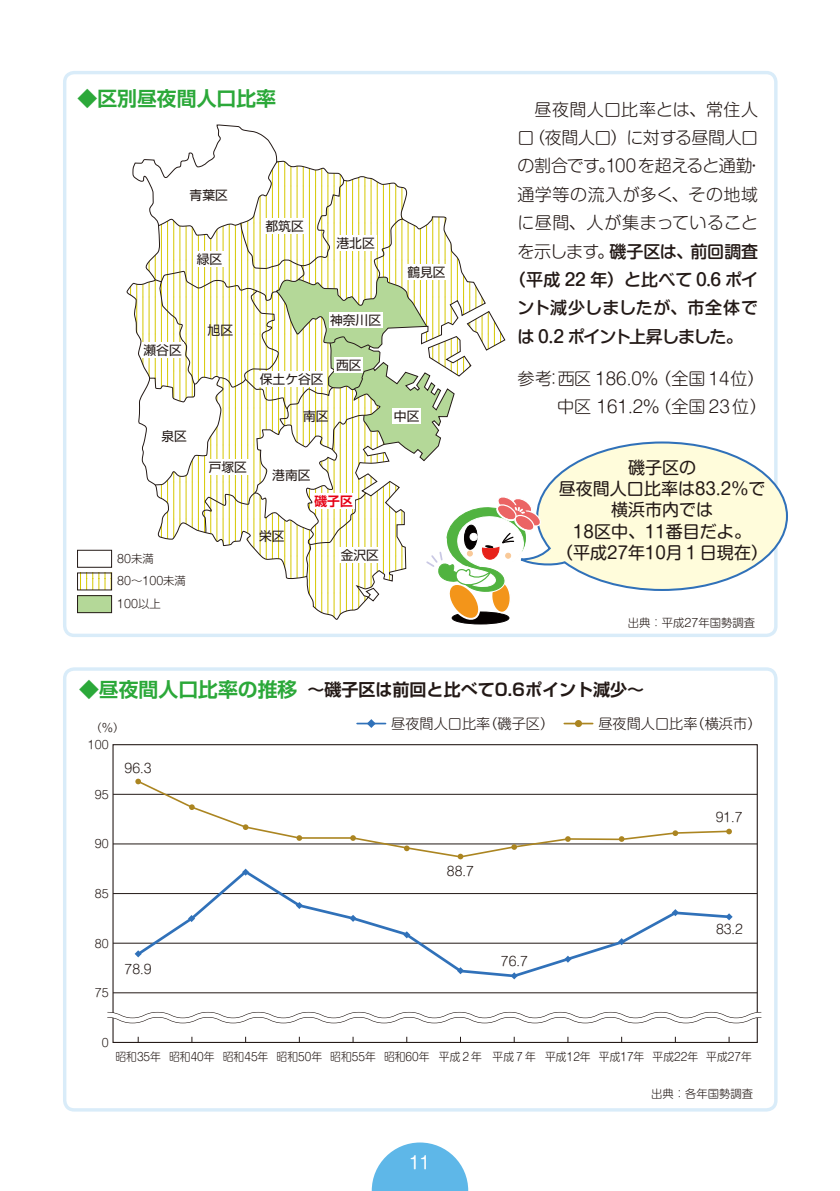
<style>
.page{position:relative;width:840px;height:1191px;background:#fff}
.page>*{position:absolute;margin:0;border:0;box-sizing:border-box;transform-origin:0 0}
.t1{font:700 19.8px "Shin Go Pro De";color:#2ba839}
.t2{font:300 17px/28.4px "Shin M Go Pr 6";color:#231916;text-align:right}
.t3{font:17px/21.2px "Shin M Go Pro";color:#231916;text-align:center}
.t4{font:700 17px "Shin Go Pro De";color:#231916}
.t5{font:500 17px "Shin M Go Pr 6";letter-spacing:-.01em;color:#231916}
.t6{font:300 17px "Shin M Go Pr 6";letter-spacing:-.025em;color:#231916}
.t7{font:500 17px "Shin M Go Pr 6";letter-spacing:-.08em;color:#231916}
.t8{font:300 17px "Shin M Go Pr 6";letter-spacing:.02em;color:#231916}
.t9{font:300 17px "Shin M Go Pr 6";letter-spacing:.025em;color:#231916}
.t10{font:300 17px "Shin M Go Pr 6";letter-spacing:.03em;color:#231916}
.t11{font:500 17px "Shin M Go Pr 6";letter-spacing:.01em;color:#231916}
.t12{font:17px "Shin M Go Pr 6";color:#fff}
.t13{font:300 14.2px "Shin M Go Pro";color:#231916}
.t14{font:12.8px "Shin Go Pro";color:#231916}
.t15{font:300 12.8px "Shin M Go Pro";color:#231916}
.t16{font:700 12.8px "Shin Go Pro De";color:#e60013}
.t17{font:300 11.4px "Shin M Go Pro";color:#231916;scale:.95 1}
.t18{font:300 11.4px "Shin M Go Pro";color:#231916}
.s1{font-weight:300}
.s2{font-size:19.8px;color:#2ba839}
</style>
<div class="page">
<svg style="left:371px;top:1142px;width:97px;height:49px"></svg>
<div style="left:63px;top:71px;width:714px;height:566px;border:3px solid #d9ecf9;border-radius:10px"></div>
<div style="left:63px;top:667px;width:714px;height:444px;border:3px solid #d9ecf9;border-radius:10px"></div>
<div style="left:77px;top:595px;width:34px;height:17px;background:#b4d898"></div>
<div style="left:77px;top:595px;width:35px;height:18px;border:1px solid #231916"></div>
<svg style="left:80px;top:574px;width:26px;height:14px"></svg>
<div style="left:77px;top:572px;width:35px;height:18px;border:1px solid #231916"></div>
<div style="left:77px;top:550px;width:35px;height:17px;border:1px solid #231916"></div>
<svg style="left:127px;top:125px;width:659px;height:499px"></svg>
<hr style="left:113px;top:794px;width:643px;height:1px;background:#231916">
<hr style="left:113px;top:843px;width:643px;height:1px;background:#231916">
<hr style="left:113px;top:893px;width:643px;height:1px;background:#231916">
<hr style="left:113px;top:942px;width:643px;height:1px;background:#231916">
<hr style="left:113px;top:992px;width:643px;height:1px;background:#231916">
<svg style="left:107px;top:1009px;width:654px;height:17px"></svg>
<hr style="left:357px;top:722px;width:28px;height:2px;background:#3071b9">
<svg style="left:366px;top:719px;width:9px;height:9px"></svg>
<hr style="left:564px;top:722px;width:28px;height:2px;background:#ab8521">
<div style="left:574px;top:720px;width:7px;height:7px;background:#ab8521;border-radius:50%"></div>
<svg style="left:134px;top:868px;width:597px;height:111px"></svg>
<svg style="left:136px;top:779px;width:594px;height:79px"></svg>
<h1 class="t1" style="left:77px;top:82px;width:200px">◆区別昼夜間人口比率</h1>
<p class="t14" style="left:189px;top:185px;width:40px">青葉区</p>
<p class="t14" style="left:197px;top:248px;width:27px">緑区</p>
<p class="t14" style="left:265px;top:216px;width:40px">都筑区</p>
<p class="t14" style="left:336px;top:233px;width:40px">港北区</p>
<p class="t14" style="left:407px;top:261px;width:40px">鶴見区</p>
<p class="t14" style="left:143px;top:339px;width:40px">瀬谷区</p>
<p class="t14" style="left:161px;top:426px;width:27px">泉区</p>
<p class="t18" style="left:117px;top:549px;width:38px">80未満</p>
<p class="t18" style="left:117px;top:572px;width:70px">80～100未満</p>
<p class="t18" style="left:117px;top:594px;width:45px">100以上</p>
<p class="t14" style="left:207px;top:320px;width:27px">旭区</p>
<p class="t14" style="left:330px;top:309px;width:53px">神奈川区</p>
<p class="t14" style="left:336px;top:355px;width:27px">西区</p>
<p class="t14" style="left:260px;top:369px;width:65px">保土ケ谷区</p>
<p class="t14" style="left:303px;top:405px;width:27px">南区</p>
<p class="t14" style="left:394px;top:406px;width:27px">中区</p>
<p class="t14" style="left:209px;top:457px;width:40px">戸塚区</p>
<p class="t14" style="left:272px;top:464px;width:40px">港南区</p>
<p class="t14" style="left:259px;top:525px;width:27px">栄区</p>
<p class="t16" style="left:314px;top:491px;width:40px">磯子区</p>
<p class="t14" style="left:340px;top:545px;width:40px">金沢区</p>
<h2 class="t8" style="left:517px;top:96px;width:242px">　昼夜間人口比率とは、常住人</h2>
<h2 class="t6" style="left:517px;top:124px;width:242px">口（夜間人口）に対する昼間人口</h2>
<h2 class="t2" style="left:517px;top:151px;width:246px">の割合です。100を超えると通勤・</h2>
<h2 class="t9" style="left:517px;top:181px;width:242px">通学等の流入が多く、その地域</h2>
<h2 class="t10" style="left:517px;top:209px;width:242px">に昼間、人が集まっていること</h2>
<h2 class="t5" style="left:517px;top:237px;width:242px"><span class="s1">を示します。</span>磯子区は、前回調査</h2>
<h2 class="t5" style="left:508px;top:266px;width:251px">（平成 22 年）と比べて 0.6 ポイ</h2>
<h2 class="t11" style="left:517px;top:294px;width:242px">ント減少しましたが、市全体で</h2>
<h2 class="t7" style="left:517px;top:322px;width:227px">は 0.2 ポイント上昇しました。</h2>
<h2 class="t2" style="left:517px;top:363px;width:251px">参考：西区 186.0％（全国 14位）中区 161.2％（全国 23位）</h2>
<h2 class="t3" style="left:556px;top:455px;width:213px">磯子区の<br>昼夜間人口比率は83.2％で横浜市内では<br>18区中、11番目だよ。<br>（平成27年10月１日現在）</h2>
<p class="t18" style="left:627px;top:613px;width:129px">出典：平成27年国勢調査</p>
<h2 class="t4" style="left:79px;top:675px;width:566px"><span class="s2">◆昼夜間人口比率の推移　</span>～磯子区は前回と比べて0.6ポイント減少～</h2>
<p class="t18" style="left:90px;top:718px;width:36px">（％）</p>
<p class="t18" style="left:88px;top:735px;width:22px">100</p>
<p class="t18" style="left:95px;top:785px;width:15px">95</p>
<p class="t15" style="left:124px;top:757px;width:28px">96.3</p>
<p class="t18" style="left:95px;top:834px;width:15px">90</p>
<p class="t18" style="left:95px;top:884px;width:15px">85</p>
<p class="t18" style="left:95px;top:934px;width:15px">80</p>
<p class="t18" style="left:95px;top:983px;width:15px">75</p>
<p class="t18" style="left:102px;top:1033px;width:8px">0</p>
<p class="t15" style="left:124px;top:959px;width:28px">78.9</p>
<p class="t13" style="left:391px;top:712px;width:165px">昼夜間人口比率（磯子区）</p>
<p class="t13" style="left:598px;top:712px;width:165px">昼夜間人口比率（横浜市）</p>
<p class="t15" style="left:446px;top:861px;width:28px">88.7</p>
<p class="t15" style="left:500px;top:951px;width:28px">76.7</p>
<p class="t15" style="left:715px;top:806px;width:28px">91.7</p>
<p class="t15" style="left:715px;top:919px;width:28px">83.2</p>
<p class="t17" style="left:115px;top:1047px;width:671px">昭和35年 昭和40年 昭和45年 昭和50年 昭和55年 昭和60年 平成２年 平成７年 平成12年 平成17年 平成22年 平成27年</p>
<h2 class="t12" style="left:409px;top:1149px;width:22px">11</h2>
<p class="t18" style="left:650px;top:1084px;width:104px">出典：各年国勢調査</p>
</div>
